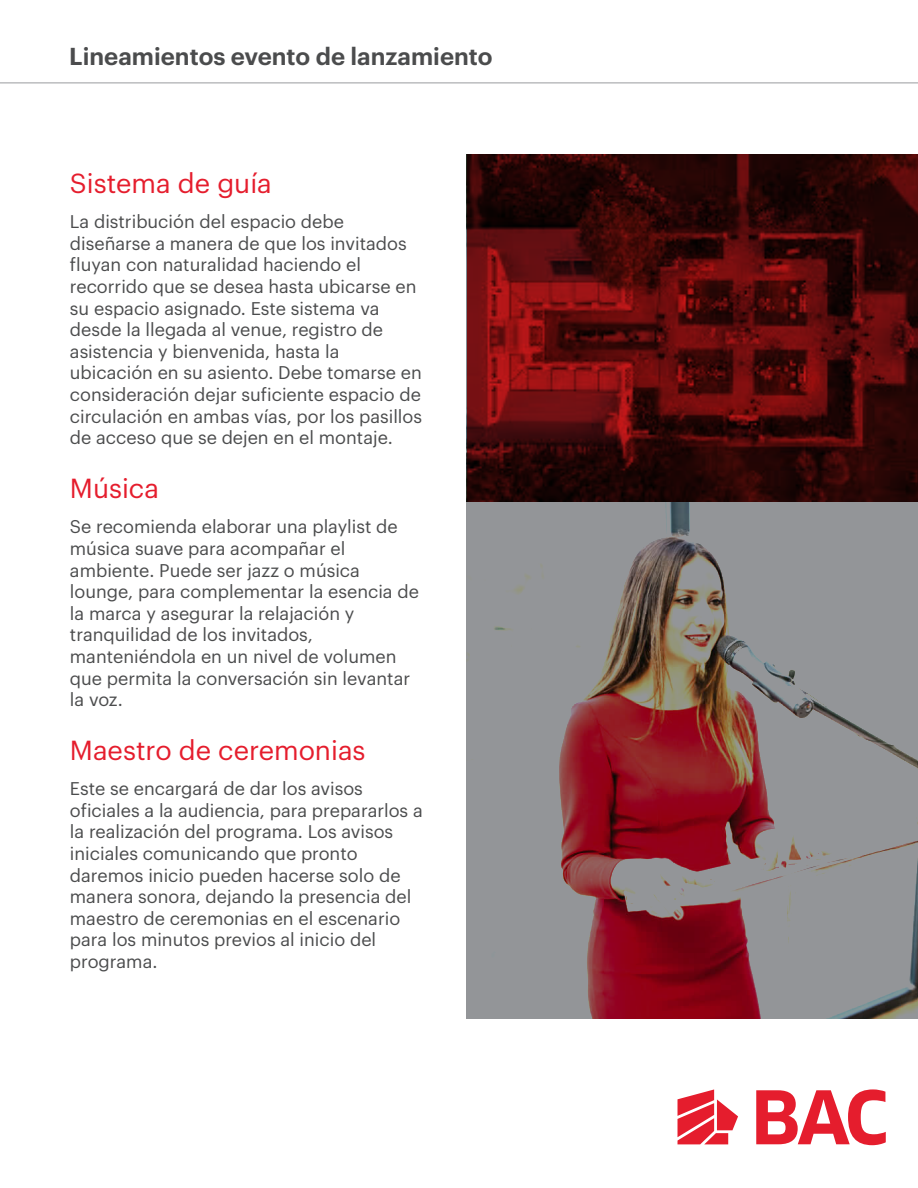
<style>
.page{position:relative;width:918px;height:1188px;background:#fff}
.page>*{position:absolute;margin:0;border:0;box-sizing:border-box;transform-origin:0 0}
.t1{font:27px "Graphik";color:#e51d2d}
.t2{font:600 24px "Graphik";color:#4b4c4d}
.t3{font:18px/21.6px "Graphik";color:#4b4c4d}
</style>
<div class="page">
<svg style="left:467px;top:501px;width:451px;height:517px;fill:#939598"></svg>
<svg style="left:467px;top:154px;width:451px;height:347px"></svg>
<svg style="left:678px;top:1089px;width:60px;height:55px"></svg>
<svg style="left:756px;top:1089px;width:130px;height:56px"></svg>
<hr style="left:0;top:82px;width:918px;height:2px;background:#bbbdbf">
<h2 class="t2" style="left:69px;top:38px;width:425px">Lineamientos evento de lanzamiento</h2>
<h1 class="t1" style="left:70px;top:163px;width:203px">Sistema de guía</h1>
<p class="t3" style="left:70px;top:209px;width:354px">La distribución del espacio debe diseñarse a manera de que los invitados fluyan con naturalidad haciendo el recorrido que se desea hasta ubicarse en su espacio asignado. Este sistema va desde la llegada al venue, registro de asistencia y bienvenida, hasta la ubicación en su asiento. Debe tomarse en consideración dejar suficiente espacio de circulación en ambas vías, por los pasillos de acceso que se dejen en el montaje.</p>
<h1 class="t1" style="left:70px;top:468px;width:90px">Música</h1>
<p class="t3" style="left:70px;top:515px;width:351px">Se recomienda elaborar una playlist de música suave para acompañar el ambiente. Puede ser jazz o música lounge, para complementar la esencia de la marca y asegurar la relajación y tranquilidad de los invitados, manteniéndola en un nivel de volumen que permita la conversación sin levantar la voz.</p>
<h1 class="t1" style="left:70px;top:730px;width:297px">Maestro de ceremonias</h1>
<p class="t3" style="left:70px;top:776px;width:354px">Este se encargará de dar los avisos oficiales a la audiencia, para prepararlos a la realización del programa. Los avisos iniciales comunicando que pronto daremos inicio pueden hacerse solo de manera sonora, dejando la presencia del maestro de ceremonias en el escenario para los minutos previos al inicio del programa.</p>
</div>
